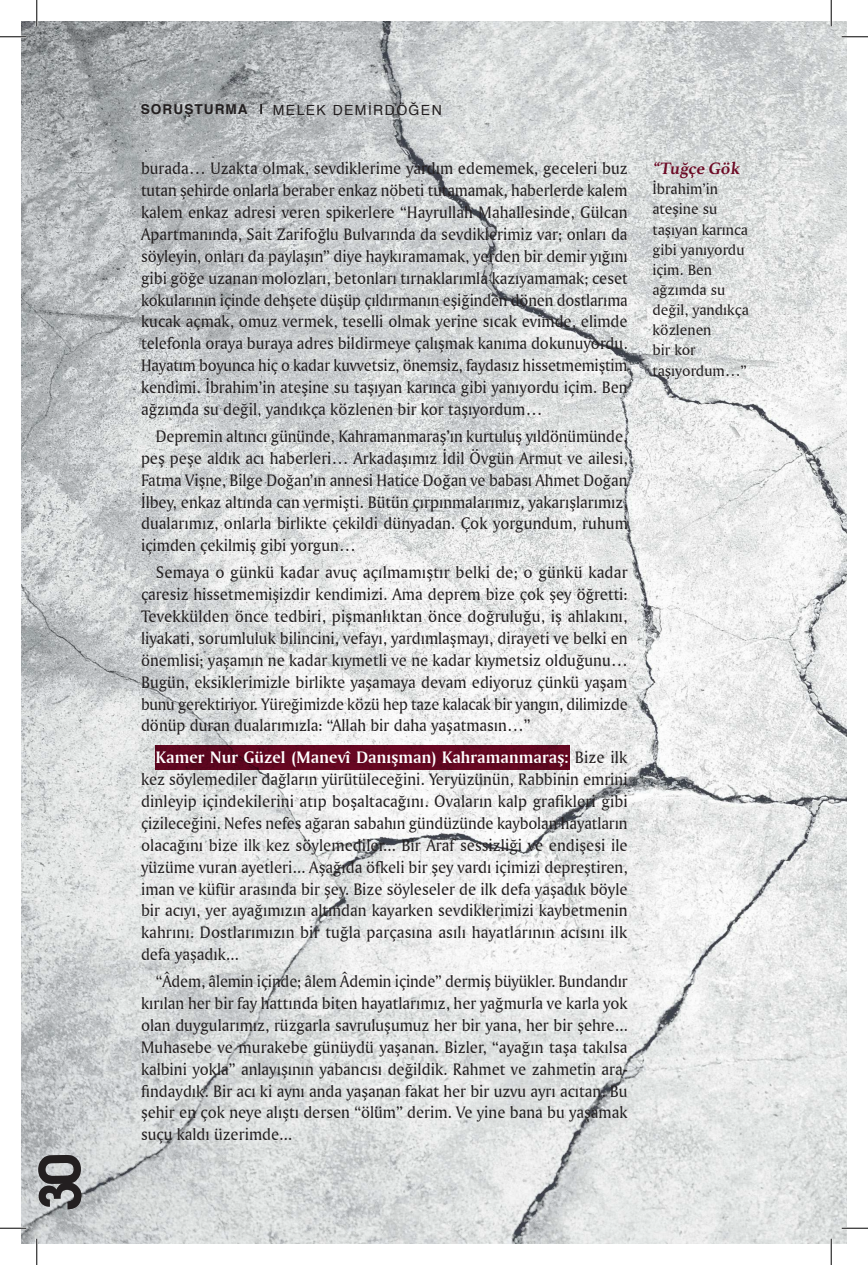
<style>
.page{position:relative;width:868px;height:1265px;background:#fff}
.page>*{position:absolute;margin:0;border:0;box-sizing:border-box;transform-origin:0 0}
.t1{font:17.5px/21.9px "Amerigo BT Roman A";color:#231f20;text-align:justify;scale:.96 1}
.t2{font:17.5px/21.9px "Amerigo BT Roman A";color:#231f20;text-align:justify;scale:.95 1}
.t3{font:17.5px/21.9px "Amerigo BT Roman A";color:#231f20;text-align:justify}
.t4{font:17.5px "Amerigo BT Bold A";letter-spacing:.005em;color:#fff}
.t5{font:700 17.5px "Athelas";color:#6c0a25}
.t6{font:15.75px/20.1px "Amerigo BT Roman A";color:#231f20}
.t7{font:14px "Helvetica";letter-spacing:.1em;color:#231f20}
.t8{font:700 13.65px "Helvetica";letter-spacing:.075em;color:#231f20}
.s1{font-family:"Amerigo BT Roman A";color:#231f20}
</style>
<div class="page">
<img style="left:22px;top:22px;width:823px;height:1220px">
<div style="left:155px;top:745px;width:414px;height:24px;background:linear-gradient(to right,#5f061f,#650721)"></div>
<svg style="left:260px;top:104px;width:2px;height:10px"></svg>
<hr style="left:0;top:36px;width:26px;height:2px;background:#fff">
<hr style="left:841px;top:36px;width:26px;height:2px;background:#fff">
<hr style="left:0;top:1226px;width:26px;height:2px;background:#fff">
<hr style="left:841px;top:1226px;width:26px;height:2px;background:#fff">
<hr style="left:36px;top:0;width:2px;height:26px;background:#fff">
<hr style="left:36px;top:1238px;width:2px;height:26px;background:#fff">
<hr style="left:829px;top:0;width:3px;height:26px;background:#fff">
<hr style="left:829px;top:1238px;width:3px;height:26px;background:#fff">
<svg style="left:0;top:36px;width:26px;height:1px"></svg>
<svg style="left:841px;top:36px;width:26px;height:1px"></svg>
<svg style="left:0;top:1227px;width:26px;height:1px"></svg>
<svg style="left:841px;top:1227px;width:26px;height:1px"></svg>
<svg style="left:36px;top:0;width:1px;height:26px"></svg>
<svg style="left:36px;top:1238px;width:1px;height:26px"></svg>
<svg style="left:830px;top:0;width:1px;height:26px"></svg>
<svg style="left:830px;top:1238px;width:1px;height:26px"></svg>
<svg style="left:38px;top:1154px;width:43px;height:55px"></svg>
<p class="t8" style="left:141px;top:98px;width:108px">SORUŞTURMA</p>
<p class="t7" style="left:273px;top:101px;width:170px">MELEK DEMIRDÖĞEN</p>
<p class="t1" style="left:141px;top:157px;width:508px">burada… Uzakta olmak, sevdiklerime yardım edememek, geceleri buz tutan şehirde onlarla beraber enkaz nöbeti tutamamak, haberlerde kalem kalem enkaz adresi veren spikerlere “Hayrullah Mahallesinde, Gülcan Apartmanında, Sait Zarifoğlu Bulvarında da sevdiklerimiz var; onları da söyleyin, onları da paylaşın” diye haykıramamak, yerden bir demir yığını gibi göğe uzanan molozları, betonları tırnaklarımla kazıyamamak; ceset kokularının içinde dehşete düşüp çıldırmanın eşiğinden dönen dostlarıma kucak açmak, omuz vermek, teselli olmak yerine sıcak evimde, elimde telefonla oraya buraya adres bildirmeye çalışmak kanıma dokunuyordu.<br>Hayatım boyunca hiç o kadar kuvvetsiz, önemsiz, faydasız hissetmemiştim kendimi. İbrahim’in ateşine su taşıyan karınca gibi yanıyordu içim. Ben ağzımda su değil, yandıkça közlenen bir kor taşıyordum…</p>
<p class="t2" style="left:141px;top:424px;width:513px;text-indent:15px">Depremin altıncı gününde, Kahramanmaraş’ın kurtuluş yıldönümünde, peş peşe aldık acı haberleri… Arkadaşımız İdil Övgün Armut ve ailesi, Fatma Vişne, Bilge Doğan’ın annesi Hatice Doğan ve babası Ahmet Doğan İlbey, enkaz altında can vermişti. Bütün çırpınmalarımız, yakarışlarımız, dualarımız, onlarla birlikte çekildi dünyadan. Çok yorgundum, ruhum içimden çekilmiş gibi yorgun…</p>
<p class="t3" style="left:141px;top:561px;width:488px;text-indent:15px">Semaya o günkü kadar avuç açılmamıştır belki de; o günkü kadar çaresiz hissetmemişizdir kendimizi. Ama deprem bize çok şey öğretti:<br>Tevekkülden önce tedbiri, pişmanlıktan önce doğruluğu, iş ahlakını, liyakati, sorumluluk bilincini, vefayı, yardımlaşmayı, dirayeti ve belki en önemlisi; yaşamın ne kadar kıymetli ve ne kadar kıymetsiz olduğunu… Bugün, eksiklerimizle birlikte yaşamaya devam ediyoruz çünkü yaşam bunu gerektiriyor. Yüreğimizde közü hep taze kalacak bir yangın, dilimizde dönüp duran dualarımızla: “Allah bir daha yaşatmasın…”</p>
<p class="t4" style="left:156px;top:746px;width:473px">Kamer Nur Güzel (Manevî Danışman) Kahramanmaraş: <span class="s1">Bize ilk</span></p>
<p class="t1" style="left:141px;top:767px;width:508px">kez söylemediler dağların yürütüleceğini. Yeryüzünün, Rabbinin emrini dinleyip içindekilerini atıp boşaltacağını. Ovaların kalp grafikleri gibi çizileceğini. Nefes nefes ağaran sabahın gündüzünde kaybolan hayatların olacağını bize ilk kez söylemediler... Bir Araf sessizliği ve endişesi ile yüzüme vuran ayetleri... Aşağıda öfkeli bir şey vardı içimizi depreştiren, iman ve küfür arasında bir şey. Bize söyleseler de ilk defa yaşadık böyle bir acıyı, yer ayağımızın altından kayarken sevdiklerimizi kaybetmenin kahrını. Dostlarımızın bir tuğla parçasına asılı hayatlarının acısını ilk defa yaşadık...</p>
<p class="t2" style="left:141px;top:969px;width:513px;text-indent:15px">“Âdem, âlemin içinde; âlem Âdemin içinde” dermiş büyükler. Bundandır kırılan her bir fay hattında biten hayatlarımız, her yağmurla ve karla yok olan duygularımız, rüzgarla savruluşumuz her bir yana, her bir şehre...<br>Muhasebe ve murakebe günüydü yaşanan. Bizler, “ayağın taşa takılsa kalbini yokla” anlayışının yabancısı değildik. Rahmet ve zahmetin ara&shy;fındaydık. Bir acı ki aynı anda yaşanan fakat her bir uzvu ayrı acıtan. Bu şehir en çok neye alıştı dersen “ölüm” derim. Ve yine bana bu yaşamak suçu kaldı üzerimde...</p>
<p class="t5" style="left:652px;top:158px;width:91px">“Tuğçe Gök</p>
<p class="t6" style="left:652px;top:179px;width:98px">İbrahim’in ateşine su taşıyan karınca gibi yanıyordu içim. Ben ağzımda su değil, yandıkça közlenen<br>bir kor taşıyordum…”</p>
</div>
